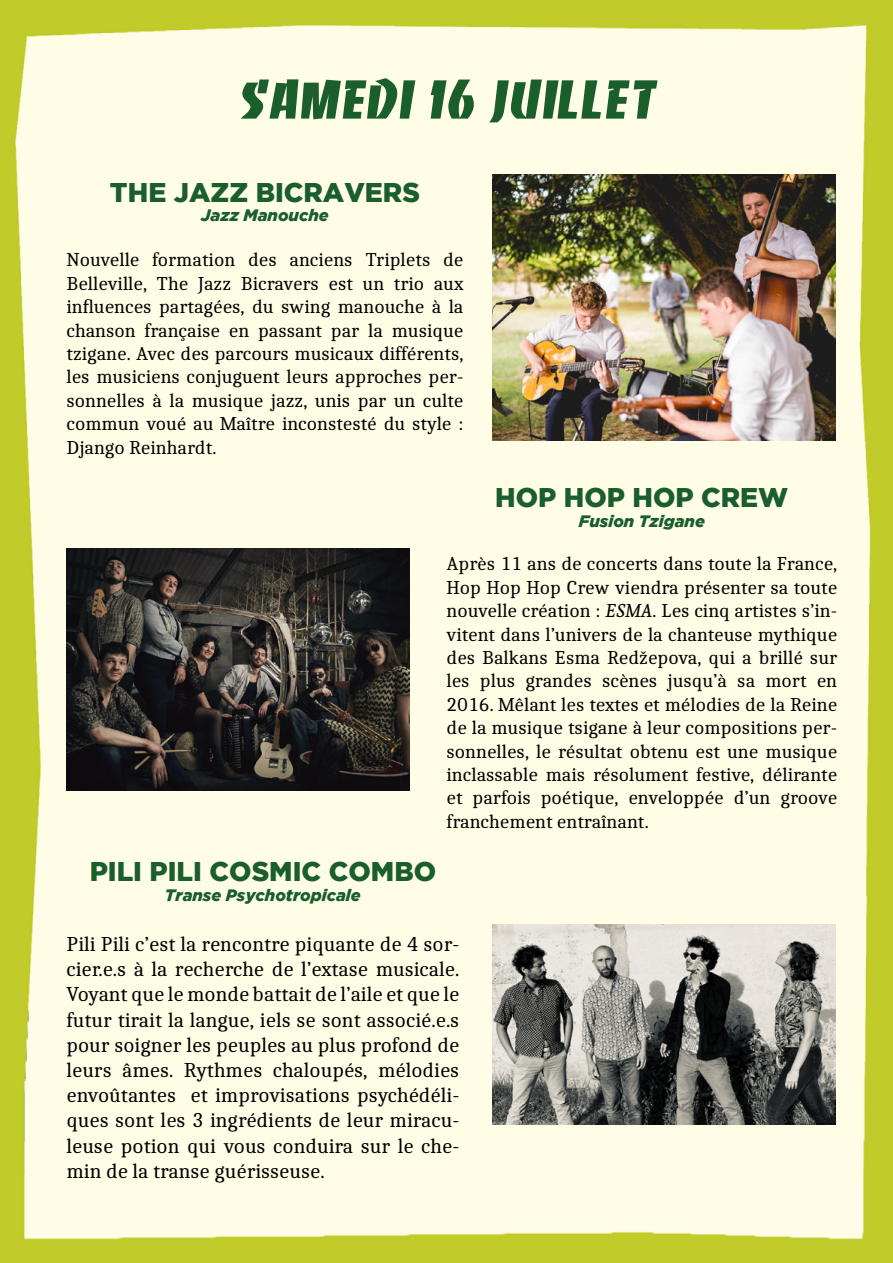
<style>
.page{position:relative;width:893px;height:1263px;background:#fff}
.page>*{position:absolute;margin:0;border:0;box-sizing:border-box;transform-origin:0 0}
.t1{font:54px "Banco Font";color:#1a5e2b}
.t2{font:900 27px "Gotham";color:#1a5e2b}
.t3{font:21px/25.2px "Caladea";color:#000;text-align:justify}
.t4{font:19.5px/23.4px "Caladea";color:#000;text-align:justify}
.t5{font:italic 900 16.5px "Gotham";color:#1a5e2b}
.s1{font-style:italic}
</style>
<div class="page">
<img style="left:0;top:0;width:893px;height:1263px">
<img style="left:492px;top:175px;width:343px;height:265px">
<img style="left:67px;top:549px;width:343px;height:241px">
<img style="left:492px;top:924px;width:343px;height:201px">
<h1 class="t1" style="left:237px;top:64px;width:420px">SAMEDI 16 JUILLET</h1>
<h2 class="t2" style="left:110px;top:176px;width:311px">THE JAZZ BICRAVERS</h2>
<p class="t5" style="left:201px;top:206px;width:129px">Jazz Manouche</p>
<p class="t4" style="left:66px;top:248px;width:399px">Nouvelle formation des anciens Triplets de Belleville, The Jazz Bicravers est un trio aux influences partagées, du swing manouche à la chanson française en passant par la musique tzigane. Avec des parcours musicaux différents, les musiciens conjuguent leurs approches per&shy;sonnelles à la musique jazz, unis par un culte commun voué au Maître inconstesté du style :<br>Django Reinhardt.</p>
<h2 class="t2" style="left:495px;top:482px;width:295px">HOP HOP HOP CREW</h2>
<p class="t5" style="left:579px;top:512px;width:128px">Fusion Tzigane</p>
<p class="t4" style="left:446px;top:552px;width:392px">Après 11 ans de concerts dans toute la France, Hop Hop Hop Crew viendra présenter sa toute nouvelle création : <span class="s1">ESMA</span>. Les cinq artistes s’in&shy;vitent dans l’univers de la chanteuse mythique des Balkans Esma Redžepova, qui a brillé sur les plus grandes scènes jusqu’à sa mort en 2016. Mêlant les textes et mélodies de la Reine de la musique tsigane à leur compositions per&shy;sonnelles, le résultat obtenu est une musique inclassable mais résolument festive, délirante et parfois poétique, enveloppée d’un groove franchement entraînant.</p>
<h2 class="t2" style="left:90px;top:856px;width:348px">PILI PILI COSMIC COMBO</h2>
<p class="t5" style="left:165px;top:885px;width:197px">Transe Psychotropicale</p>
<p class="t3" style="left:66px;top:931px;width:394px">Pili Pili c’est la rencontre piquante de 4 sor&shy;cier.e.s à la recherche de l’extase musicale.<br>Voyant que le monde battait de l’aile et que le futur tirait la langue, iels se sont associé.e.s pour soigner les peuples au plus profond de leurs âmes. Rythmes chaloupés, mélodies envoûtantes et improvisations psychédéli&shy;ques sont les 3 ingrédients de leur miracu&shy;leuse potion qui vous conduira sur le che&shy;min de la transe guérisseuse.</p>
</div>
